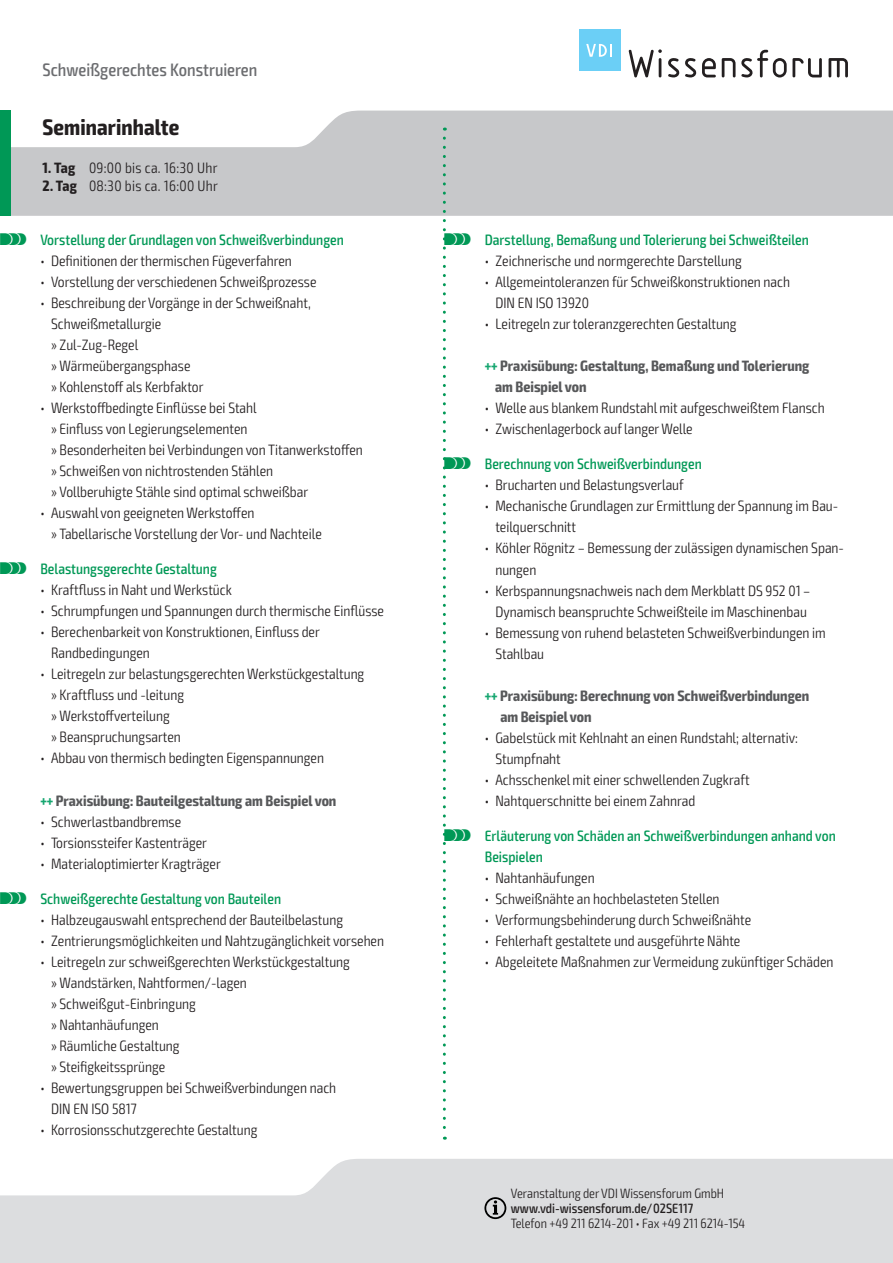
<style>
.page{position:relative;width:893px;height:1263px;background:#fff}
.page>*{position:absolute;margin:0;border:0;box-sizing:border-box;transform-origin:0 0}
.t1{font:700 condensed 22.5px "Exo 2";letter-spacing:.005em;color:#231f20}
.t2{font:500 condensed 18px "Exo 2";color:#6c6d70}
.t3{font:300 condensed 15px/21px "Exo 2";color:#231f20}
.t4{font:500 condensed 15px/21px "Exo 2";color:#009856}
.t5{font:700 condensed 15px/21px "Exo 2";color:#57585a}
.t6{font:300 condensed 15px "Exo 2";letter-spacing:.02em;color:#231f20}
.t7{font:300 condensed 13.5px "Exo 2";color:#231f20}
.t8{font:500 condensed 13.5px "Exo 2";color:#231f20}
.s1{font-weight:700}
.s2{font-family:"VDI Iconset S4 A Regular";font-weight:400;font-stretch:normal}
.s3{color:#16a670}
</style>
<div class="page">
<svg style="left:0;top:1159px;width:893px;height:104px;background:#e0e1e3"></svg>
<svg style="left:11px;top:111px;width:882px;height:105px;background:#cdced0"></svg>
<div style="left:0;top:111px;width:11px;height:105px;background:#009856"></div>
<svg style="left:484px;top:1197px;width:22px;height:22px"></svg>
<svg style="left:629px;top:49px;width:33px;height:28px"></svg>
<svg style="left:668px;top:58px;width:11px;height:19px"></svg>
<svg style="left:685px;top:58px;width:11px;height:19px"></svg>
<svg style="left:702px;top:58px;width:14px;height:19px"></svg>
<svg style="left:722px;top:58px;width:13px;height:19px"></svg>
<svg style="left:741px;top:50px;width:81px;height:27px"></svg>
<svg style="left:828px;top:58px;width:20px;height:19px"></svg>
<div style="left:579px;top:30px;width:41px;height:41px;background:#6bcff6"></div>
<svg style="left:586px;top:44px;width:26px;height:13px"></svg>
<svg style="left:443px;top:138px;width:3px;height:1002px"></svg>
<p class="t2" style="left:43px;top:59px;width:216px">Schweißgerechtes Konstruieren</p>
<h1 class="t1" style="left:43px;top:113px;width:138px">Seminarinhalte</h1>
<p class="t6" style="left:43px;top:159px;width:177px"><span class="s1">1. Tag</span> 09:00 bis ca. 16:30 Uhr</p>
<p class="t6" style="left:43px;top:177px;width:177px"><span class="s1">2. Tag</span> 08:30 bis ca. 16:00 Uhr</p>
<p class="t4" style="left:0;top:229px;width:345px"><span class="s2">S</span> Vorstellung der Grundlagen von Schweißverbindungen</p>
<p class="t3" style="left:40px;top:250px;width:253px">• Definitionen der thermischen Fügeverfahren</p>
<p class="t3" style="left:40px;top:271px;width:278px">• Vorstellung der verschiedenen Schweißprozesse</p>
<p class="t3" style="left:51px;top:292px;width:261px;text-indent:-11px">• Beschreibung der Vorgänge in der Schweißnaht,<br>Schweißmetallurgie<br>» Zul-Zug-Regel<br>» Wärmeübergangsphase<br>» Kohlenstoff als Kerbfaktor</p>
<p class="t3" style="left:51px;top:397px;width:313px;text-indent:-11px">• Werkstoffbedingte Einflüsse bei Stahl<br>» Einfluss von Legierungselementen<br>» Besonderheiten bei Verbindungen von Titanwerkstoffen » Schweißen von nichtrostenden Stählen<br>» Vollberuhigte Stähle sind optimal schweißbar</p>
<p class="t3" style="left:51px;top:502px;width:272px;text-indent:-11px">• Auswahl von geeigneten Werkstoffen<br>» Tabellarische Vorstellung der Vor- und Nachteile</p>
<p class="t4" style="left:0;top:559px;width:218px"><span class="s2">S</span> Belastungsgerechte Gestaltung</p>
<p class="t3" style="left:40px;top:580px;width:193px">• Kraftfluss in Naht und Werkstück</p>
<p class="t3" style="left:40px;top:601px;width:345px">• Schrumpfungen und Spannungen durch thermische Einflüsse</p>
<p class="t3" style="left:51px;top:622px;width:270px;text-indent:-11px">• Berechenbarkeit von Konstruktionen, Einfluss der<br>Randbedingungen</p>
<p class="t3" style="left:51px;top:664px;width:315px;text-indent:-11px">• Leitregeln zur belastungsgerechten Werkstückgestaltung » Kraftfluss und -leitung<br>» Werkstoffverteilung<br>» Beanspruchungsarten</p>
<p class="t3" style="left:40px;top:748px;width:285px">• Abbau von thermisch bedingten Eigenspannungen</p>
<p class="t5" style="left:40px;top:790px;width:298px"><span class="s3">+++</span> Praxisübung: Bauteilgestaltung am Beispiel von</p>
<p class="t3" style="left:40px;top:811px;width:142px">• Schwerlastbandbremse</p>
<p class="t3" style="left:40px;top:832px;width:168px">• Torsionssteifer Kastenträger</p>
<p class="t3" style="left:40px;top:853px;width:182px">• Materialoptimierter Kragträger</p>
<p class="t4" style="left:0;top:889px;width:283px"><span class="s2">S</span> Schweißgerechte Gestaltung von Bauteilen</p>
<p class="t3" style="left:40px;top:910px;width:304px">• Halbzeugauswahl entsprechend der Bauteilbelastung</p>
<p class="t3" style="left:40px;top:931px;width:345px">• Zentrierungsmöglichkeiten und Nahtzugänglichkeit vorsehen</p>
<p class="t3" style="left:51px;top:952px;width:300px;text-indent:-11px">• Leitregeln zur schweißgerechten Werkstückgestaltung » Wandstärken, Nahtformen/-lagen<br>» Schweißgut-Einbringung<br>» Nahtanhäufungen<br>» Räumliche Gestaltung<br>» Steifigkeitssprünge</p>
<p class="t3" style="left:51px;top:1078px;width:287px;text-indent:-11px">• Bewertungsgruppen bei Schweißverbindungen nach<br>DIN EN ISO 5817</p>
<p class="t3" style="left:40px;top:1120px;width:219px">• Korrosionsschutzgerechte Gestaltung</p>
<p class="t4" style="left:444px;top:229px;width:366px"><span class="s2">S</span> Darstellung, Bemaßung und Tolerierung bei Schweißteilen</p>
<p class="t3" style="left:485px;top:250px;width:258px">• Zeichnerische und normgerechte Darstellung</p>
<p class="t3" style="left:495px;top:271px;width:296px;text-indent:-11px">• Allgemeintoleranzen für Schweißkonstruktionen nach<br>DIN EN ISO 13920</p>
<p class="t3" style="left:485px;top:313px;width:253px">• Leitregeln zur toleranzgerechten Gestaltung</p>
<p class="t5" style="left:495px;top:355px;width:316px;text-indent:-10px"><span class="s3">+++</span> Praxisübung: Gestaltung, Bemaßung und Tolerierung am Beispiel von</p>
<p class="t3" style="left:485px;top:397px;width:342px">• Welle aus blankem Rundstahl mit aufgeschweißtem Flansch</p>
<p class="t3" style="left:485px;top:418px;width:209px">• Zwischenlagerbock auf langer Welle</p>
<p class="t4" style="left:444px;top:454px;width:259px"><span class="s2">S</span> Berechnung von Schweißverbindungen</p>
<p class="t3" style="left:485px;top:475px;width:200px">• Brucharten und Belastungsverlauf</p>
<p class="t3" style="left:495px;top:496px;width:344px;text-indent:-11px">• Mechanische Grundlagen zur Ermittlung der Spannung im Bau&shy;teilquerschnitt</p>
<p class="t3" style="left:495px;top:538px;width:350px;text-indent:-11px">• Köhler Rögnitz – Bemessung der zulässigen dynamischen Span&shy;nungen</p>
<p class="t3" style="left:485px;top:580px;width:327px;text-align:center">• Kerbspannungsnachweis nach dem Merkblatt DS 952 01 –<br>Dynamisch beanspruchte Schweißteile im Maschinenbau</p>
<p class="t3" style="left:495px;top:622px;width:332px;text-indent:-11px">• Bemessung von ruhend belasteten Schweißverbindungen im<br>Stahlbau</p>
<p class="t5" style="left:500px;top:685px;width:310px;text-indent:-16px"><span class="s3">+++</span> Praxisübung: Berechnung von Schweißverbindungen am Beispiel von</p>
<p class="t3" style="left:495px;top:727px;width:304px;text-indent:-11px">• Gabelstück mit Kehlnaht an einen Rundstahl; alternativ:<br>Stumpfnaht</p>
<p class="t3" style="left:485px;top:769px;width:266px">• Achsschenkel mit einer schwellenden Zugkraft</p>
<p class="t3" style="left:485px;top:790px;width:212px">• Nahtquerschnitte bei einem Zahnrad</p>
<p class="t4" style="left:485px;top:826px;width:352px;text-indent:-40px"><span class="s2">S</span> Erläuterung von Schäden an Schweißverbindungen anhand von<br>Beispielen</p>
<p class="t3" style="left:485px;top:868px;width:111px">• Nahtanhäufungen</p>
<p class="t3" style="left:485px;top:889px;width:236px">• Schweißnähte an hochbelasteten Stellen</p>
<p class="t3" style="left:485px;top:910px;width:268px">• Verformungsbehinderung durch Schweißnähte</p>
<p class="t3" style="left:485px;top:931px;width:257px">• Fehlerhaft gestaltete und ausgeführte Nähte</p>
<p class="t3" style="left:485px;top:952px;width:350px">• Abgeleitete Maßnahmen zur Vermeidung zukünftiger Schäden</p>
<p class="t7" style="left:511px;top:1185px;width:215px">Veranstaltung der VDI Wissensforum GmbH</p>
<p class="t8" style="left:511px;top:1200px;width:184px">www.vdi-wissensforum.de/02SE117</p>
<p class="t7" style="left:511px;top:1215px;width:236px">Telefon +49 211 6214-201 • Fax +49 211 6214-154</p>
</div>
